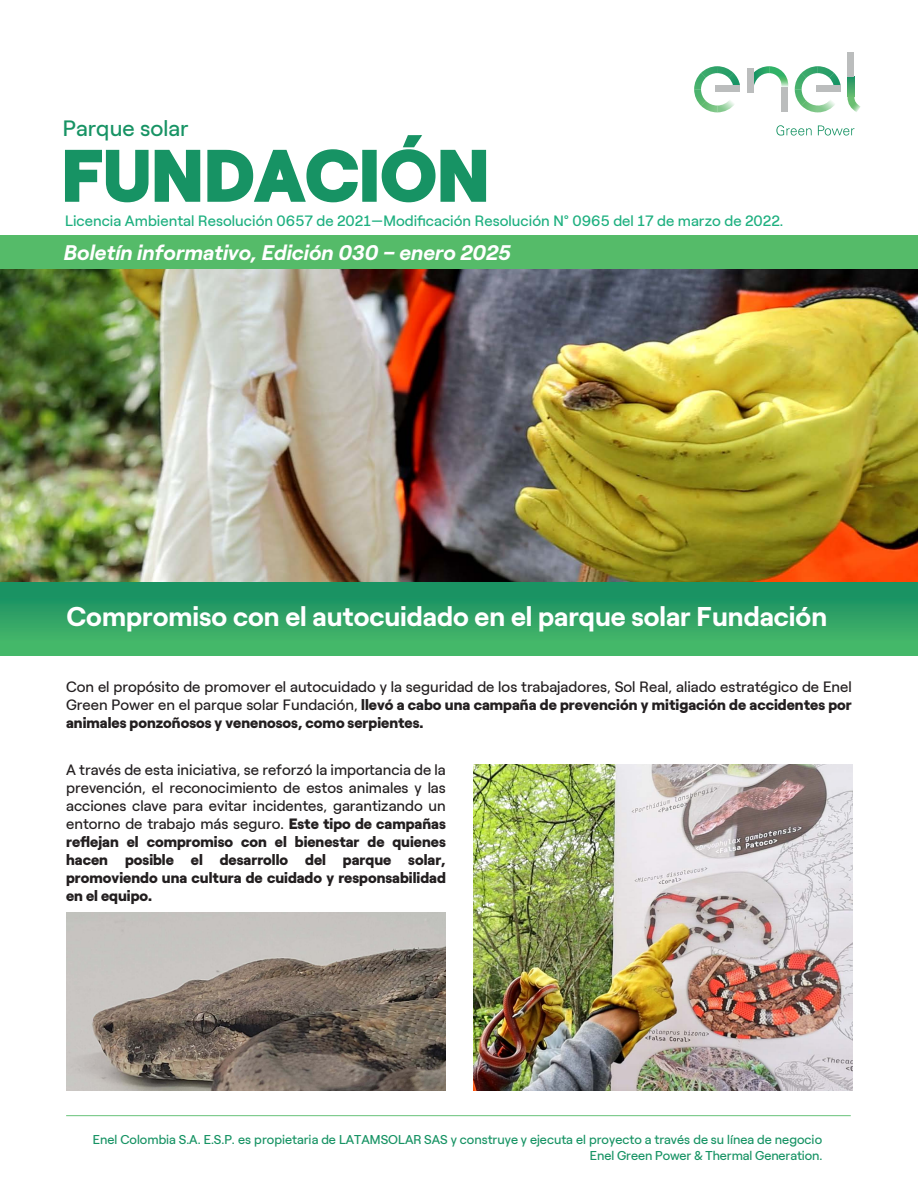
<style>
.page{position:relative;width:918px;height:1188px;background:#fff}
.page>*{position:absolute;margin:0;border:0;box-sizing:border-box;transform-origin:0 0}
.t1{font:900 72px "Roobert ENEL";color:#179364}
.t2{font:700 27px "Roobert ENEL";color:#fff}
.t3{font:22.2px "Roobert ENEL";letter-spacing:.005em;color:#179364}
.t4{font:italic 700 21px "Roobert ENEL";color:#fff}
.t5{font:15px/18px "Roobert ENEL";color:#231f20;text-align:justify}
.t6{font:15px "Roobert ENEL";letter-spacing:.005em;color:#1eb080}
.t7{font:12.75px/16.8px "Roobert ENEL";color:#179364;text-align:right}
.s1{font-weight:900}
</style>
<div class="page">
<img style="left:0;top:269px;width:918px;height:314px">
<svg style="left:848px;top:76px;width:6px;height:21px"></svg>
<svg style="left:848px;top:97px;width:13px;height:15px"></svg>
<svg style="left:754px;top:66px;width:34px;height:22px"></svg>
<div style="left:747px;top:68px;width:7px;height:24px;background:#bbbdbd"></div>
<div style="left:848px;top:52px;width:6px;height:24px;background:#bbbdbd"></div>
<div style="left:781px;top:88px;width:7px;height:24px;background:#bbbdbd"></div>
<svg style="left:694px;top:66px;width:46px;height:46px"></svg>
<div style="left:716px;top:85px;width:24px;height:7px;background:#bbbdbd"></div>
<svg style="left:795px;top:66px;width:46px;height:46px"></svg>
<div style="left:817px;top:85px;width:24px;height:7px;background:#bbbdbd"></div>
<svg style="left:776px;top:125px;width:36px;height:11px"></svg>
<svg style="left:818px;top:125px;width:36px;height:11px"></svg>
<svg style="left:65px;top:149px;width:136px;height:54px"></svg>
<svg style="left:207px;top:149px;width:151px;height:54px"></svg>
<div style="left:362px;top:150px;width:15px;height:52px;border:2px solid #179364"></div>
<svg style="left:381px;top:135px;width:106px;height:68px"></svg>
<div style="left:0;top:236px;width:918px;height:33px;background:#55bb69"></div>
<div style="left:0;top:583px;width:918px;height:72px;background:linear-gradient(to bottom,#148c62,#4bbc6a)"></div>
<img style="left:66px;top:913px;width:380px;height:178px">
<hr style="left:66px;top:1115px;width:785px;height:1px;background:#55bb69">
<img style="left:473px;top:764px;width:380px;height:327px">
<h3 class="t3" style="left:63px;top:111px;width:127px">Parque solar</h3>
<h1 class="t1" style="left:61px;top:119px;width:430px">FUNDACIÓN</h1>
<p class="t6" style="left:65px;top:209px;width:720px">Licencia Ambiental Resolución 0657 de 2021—Modificación Resolución N° 0965 del 17 de marzo de 2022.</p>
<h3 class="t4" style="left:64px;top:236px;width:449px">Boletín informativo, Edición 030 – enero 2025</h3>
<h2 class="t2" style="left:66px;top:596px;width:762px">Compromiso con el autocuidado en el parque solar Fundación</h2>
<p class="t5" style="left:66px;top:676px;width:787px">Con el propósito de promover el autocuidado y la seguridad de los trabajadores, Sol Real, aliado estratégico de Enel Green Power en el parque solar Fundación, <span class="s1">llevó a cabo una campaña de prevención y mitigación de accidentes por animales ponzoñosos y venenosos, como serpientes.</span></p>
<p class="t5" style="left:66px;top:759px;width:381px">A través de esta iniciativa, se reforzó la importancia de la prevención, el reconocimiento de estos animales y las acciones clave para evitar incidentes, garantizando un entorno de trabajo más seguro. <span class="s1">Este tipo de campañas reflejan el compromiso con el bienestar de quienes hacen posible el desarrollo del parque solar, promoviendo una cultura de cuidado y responsabilidad en el equipo.</span></p>
<p class="t7" style="left:93px;top:1130px;width:731px">Enel Colombia S.A. E.S.P. es propietaria de LATAMSOLAR SAS y construye y ejecuta el proyecto a través de su línea de negocio<br>Enel Green Power &amp; Thermal Generation.</p>
</div>
